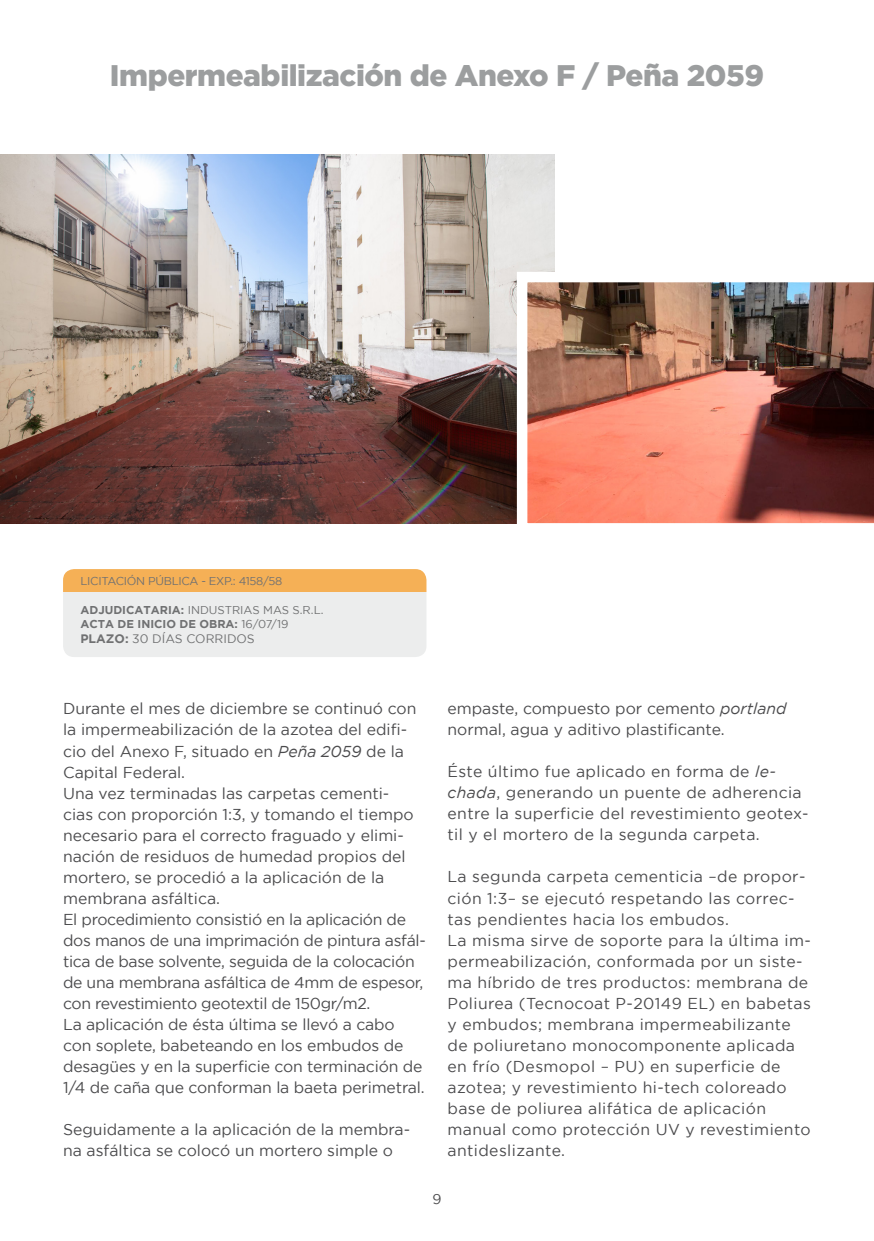
<style>
.page{position:relative;width:874px;height:1241px;background:#fff}
.page>*{position:absolute;margin:0;border:0;box-sizing:border-box;transform-origin:0 0}
.t1{font:900 29.75px "Gotham";letter-spacing:-.015em;color:#9c9e9f}
.t2{font:15.75px/21px "Gotham";color:#4b4b4d}
.t3{font:15.75px/21px "Gotham";letter-spacing:.025em;color:#4b4b4d}
.t4{font:14px "Gotham";color:#4b4b4d}
.t5{font:12.25px "Gotham";color:#707172}
.t6{font:700 11.38px/13.7px "Gotham";color:#707172}
.t7{font:11.38px "Gotham";letter-spacing:-.025em;color:#707172}
.s1{font-weight:400}
.s2{font-weight:700}
.s3{font-style:italic}
</style>
<div class="page">
<img style="left:0;top:154px;width:554px;height:369px">
<img style="left:516px;top:272px;width:357px;height:252px">
<svg style="left:63px;top:569px;width:363px;height:88px;background:#eeddc6"></svg>
<h1 class="t1" style="left:110px;top:58px;width:655px">Impermeabilización de Anexo F / Peña 2059</h1>
<p class="t7" style="left:80px;top:574px;width:203px">LICITACIÓN PÚBLICA - EXP.: 4158/58</p>
<p class="t6" style="left:80px;top:603px;width:244px">ADJUDICATARIA: <span class="s1">INDUSTRIAS MAS S.R.L.<br></span>ACTA DE INICIO DE OBRA: <span class="s1">16/07/19</span></p>
<p class="t5" style="left:80px;top:631px;width:176px"><span class="s2">PLAZO:</span> 30 DÍAS CORRIDOS</p>
<p class="t2" style="left:63px;top:698px;width:364px">Durante el mes de diciembre se continuó con la impermeabilización de la azotea del edifi&shy;cio del Anexo F, situado en <span class="s3">Peña 2059</span> de la Capital Federal.<br>Una vez terminadas las carpetas cementi-<br>cias con proporción 1:3, y tomando el tiempo necesario para el correcto fraguado y elimi&shy;nación de residuos de humedad propios del mortero, se procedió a la aplicación de la membrana asfáltica.<br>El procedimiento consistió en la aplicación de dos manos de una imprimación de pintura asfál&shy;tica de base solvente, seguida de la colocación de una membrana asfáltica de 4mm de espesor, con revestimiento geotextil de 150gr/m2.<br>La aplicación de ésta última se llevó a cabo con soplete, babeteando en los embudos de desagües y en la superficie con terminación de 1/4 de caña que conforman la baeta perimetral.</p>
<p class="t2" style="left:63px;top:1118px;width:348px">Seguidamente a la aplicación de la membra&shy;na asfáltica se colocó un mortero simple o</p>
<p class="t2" style="left:447px;top:698px;width:340px">empaste, compuesto por cemento <span class="s3">portland </span>normal, agua y aditivo plastificante.</p>
<p class="t3" style="left:447px;top:761px;width:362px">Éste último fue aplicado en forma de <span class="s3">le&shy;chada</span>, generando un puente de adherencia entre la superficie del revestimiento geotex&shy;til y el mortero de la segunda carpeta.</p>
<p class="t3" style="left:447px;top:866px;width:365px">La segunda carpeta cementicia –de propor&shy;ción 1:3– se ejecutó respetando las correc&shy;tas pendientes hacia los embudos.<br>La misma sirve de soporte para la última im&shy;permeabilización, conformada por un siste&shy;ma híbrido de tres productos: membrana de Poliurea (Tecnocoat P-20149 EL) en babetas y embudos; membrana impermeabilizante de poliuretano monocomponente aplicada en frío (Desmopol – PU) en superficie de azotea; y revestimiento hi-tech coloreado base de poliurea alifática de aplicación manual como protección UV y revestimiento antideslizante.</p>
<p class="t4" style="left:432px;top:1190px;width:11px">9</p>
</div>
